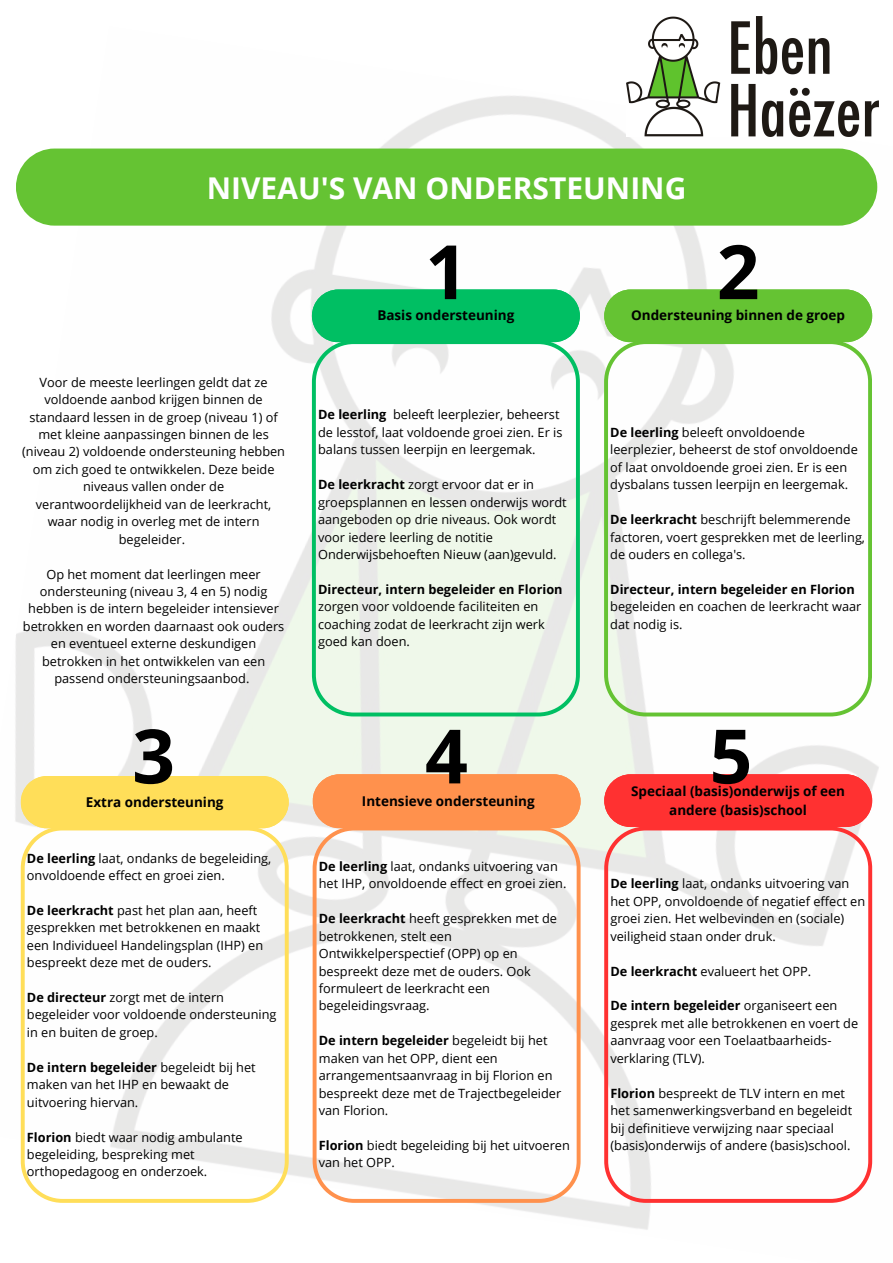
<style>
.page{position:relative;width:893px;height:1263px;background:#fff}
.page>*{position:absolute;margin:0;border:0;box-sizing:border-box;transform-origin:0 0}
.t1{font:700 75px "Open Sans";color:#000}
.t2{font:700 30px "Open Sans";color:#fff}
.t3{font:700 13.5px/18.6px "Open Sans";color:#000;text-align:center}
.t4{font:12.75px/17.4px "Open Sans";color:#000}
.s1{font-weight:700}
</style>
<div class="page">
<img style="left:15px;top:96px;width:864px;height:1134px">
<img style="left:626px;top:17px;width:252px;height:119px">
<div style="left:16px;top:149px;width:861px;height:77px;background:#65c333"></div>
<div style="left:312px;top:289px;width:268px;height:51px;background:#00bf63"></div>
<div style="left:604px;top:289px;width:268px;height:51px;background:#65c333"></div>
<div style="left:313px;top:774px;width:267px;height:52px;background:#ff914d"></div>
<div style="left:21px;top:776px;width:268px;height:50px;background:#ffde59"></div>
<div style="left:604px;top:774px;width:268px;height:52px;background:#ff3131"></div>
<svg style="left:604px;top:826px;width:268px;height:377px"></svg>
<svg style="left:21px;top:826px;width:268px;height:377px"></svg>
<svg style="left:313px;top:826px;width:267px;height:377px"></svg>
<svg style="left:312px;top:340px;width:268px;height:376px"></svg>
<svg style="left:604px;top:340px;width:268px;height:376px"></svg>
<p class="t2" style="left:207px;top:167px;width:481px">NIVEAU'S VAN ONDERSTEUNING</p>
<p class="t1" style="left:425px;top:219px;width:44px">1</p>
<p class="t1" style="left:717px;top:219px;width:44px">2</p>
<p class="t4" style="left:22px;top:373px;width:264px;text-align:center">Voor de meeste leerlingen geldt dat ze voldoende aanbod krijgen binnen de standaard lessen in de groep (niveau 1) of met kleine aanpassingen binnen de les (niveau 2) voldoende ondersteuning hebben om zich goed te ontwikkelen. Deze beide niveaus vallen onder de verantwoordelijkheid van de leerkracht, waar nodig in overleg met de intern begeleider.</p>
<p class="t4" style="left:23px;top:565px;width:263px;text-align:center">Op het moment dat leerlingen meer ondersteuning (niveau 3, 4 en 5) nodig hebben is de intern begeleider intensiever betrokken en worden daarnaast ook ouders en eventueel externe deskundigen betrokken in het ontwikkelen van een passend ondersteuningsaanbod.</p>
<h1 class="t3" style="left:377px;top:306px;width:138px">Basis ondersteuning</h1>
<p class="t3" style="left:631px;top:306px;width:215px">Ondersteuning binnen de groep</p>
<p class="t4" style="left:318px;top:406px;width:246px"><span class="s1">De leerling</span> beleeft leerplezier, beheerst de lesstof, laat voldoende groei zien. Er is</p>
<p class="t4" style="left:318px;top:441px;width:219px">balans tussen leerpijn en leergemak.</p>
<p class="t4" style="left:318px;top:476px;width:250px"><span class="s1">De leerkracht</span> zorgt ervoor dat er in groepsplannen en lessen onderwijs wordt aangeboden op drie niveaus. Ook wordt</p>
<p class="t4" style="left:318px;top:528px;width:240px">voor iedere leerling de notitie<br>Onderwijsbehoeften Nieuw (aan)gevuld.</p>
<p class="t4" style="left:318px;top:580px;width:246px"><span class="s1">Directeur, intern begeleider en Florion </span>zorgen voor voldoende faciliteiten en coaching zodat de leerkracht zijn werk goed kan doen.</p>
<p class="t4" style="left:610px;top:423px;width:249px"><span class="s1">De leerling</span> beleeft onvoldoende leerplezier, beheerst de stof onvoldoende of laat onvoldoende groei zien. Er is een dysbalans tussen leerpijn en leergemak.</p>
<h2 class="t4" style="left:610px;top:510px;width:256px"><span class="s1">De leerkracht</span> beschrijft belemmerende factoren, voert gesprekken met de leerling, de ouders en collega's.</h2>
<p class="t4" style="left:610px;top:580px;width:253px"><span class="s1">Directeur, intern begeleider en Florion </span>begeleiden en coachen de leerkracht waar dat nodig is.</p>
<p class="t1" style="left:132px;top:703px;width:44px">3</p>
<h2 class="t1" style="left:425px;top:703px;width:44px">4</h2>
<p class="t1" style="left:709px;top:703px;width:44px">5</p>
<p class="t3" style="left:86px;top:792px;width:139px">Extra ondersteuning</p>
<p class="t3" style="left:362px;top:791px;width:174px">Intensieve ondersteuning</p>
<h2 class="t3" style="left:631px;top:782px;width:215px">Speciaal (basis)onderwijs of een andere (basis)school</h2>
<p class="t4" style="left:27px;top:849px;width:246px"><span class="s1">De leerling</span> laat, ondanks de begeleiding, onvoldoende effect en groei zien.</p>
<p class="t4" style="left:27px;top:901px;width:238px"><span class="s1">De leerkracht</span> past het plan aan, heeft gesprekken met betrokkenen en maakt een Individueel Handelingsplan (IHP) en bespreekt deze met de ouders.</p>
<h2 class="t4" style="left:27px;top:988px;width:251px"><span class="s1">De directeur</span> zorgt met de intern begeleider voor voldoende ondersteuning in en buiten de groep.</h2>
<p class="t4" style="left:27px;top:1058px;width:230px"><span class="s1">De intern begeleider</span> begeleidt bij het maken van het IHP en bewaakt de uitvoering hiervan.</p>
<p class="t4" style="left:27px;top:1128px;width:217px"><span class="s1">Florion</span> biedt waar nodig ambulante begeleiding, bespreking met orthopedagoog en onderzoek.</p>
<p class="t4" style="left:319px;top:857px;width:249px"><span class="s1">De leerling</span> laat, ondanks uitvoering van het IHP, onvoldoende effect en groei zien.</p>
<p class="t4" style="left:319px;top:910px;width:240px"><span class="s1">De leerkracht</span> heeft gesprekken met de betrokkenen, stelt een<br>Ontwikkelperspectief (OPP) op en bespreekt deze met de ouders. Ook formuleert de leerkracht een begeleidingsvraag.</p>
<h2 class="t4" style="left:319px;top:1032px;width:244px"><span class="s1">De intern begeleider</span> begeleidt bij het maken van het OPP, dient een arrangementsaanvraag in bij Florion en bespreekt deze met de Trajectbegeleider van Florion.</h2>
<p class="t4" style="left:319px;top:1136px;width:252px"><span class="s1">Florion</span> biedt begeleiding bij het uitvoeren van het OPP.</p>
<p class="t4" style="left:610px;top:875px;width:256px"><span class="s1">De leerling</span> laat, ondanks uitvoering van het OPP, onvoldoende of negatief effect en groei zien. Het welbevinden en (sociale) veiligheid staan onder druk.</p>
<p class="t4" style="left:610px;top:962px;width:202px"><span class="s1">De leerkracht</span> evalueert het OPP.</p>
<p class="t4" style="left:610px;top:997px;width:249px"><span class="s1">De intern begeleider</span> organiseert een gesprek met alle betrokkenen en voert de aanvraag voor een Toelaatbaarheids&shy;verklaring (TLV).</p>
<p class="t4" style="left:610px;top:1084px;width:243px"><span class="s1">Florion</span> bespreekt de TLV intern en met het samenwerkingsverband en begeleidt bij definitieve verwijzing naar speciaal (basis)onderwijs of andere (basis)school.</p>
</div>
